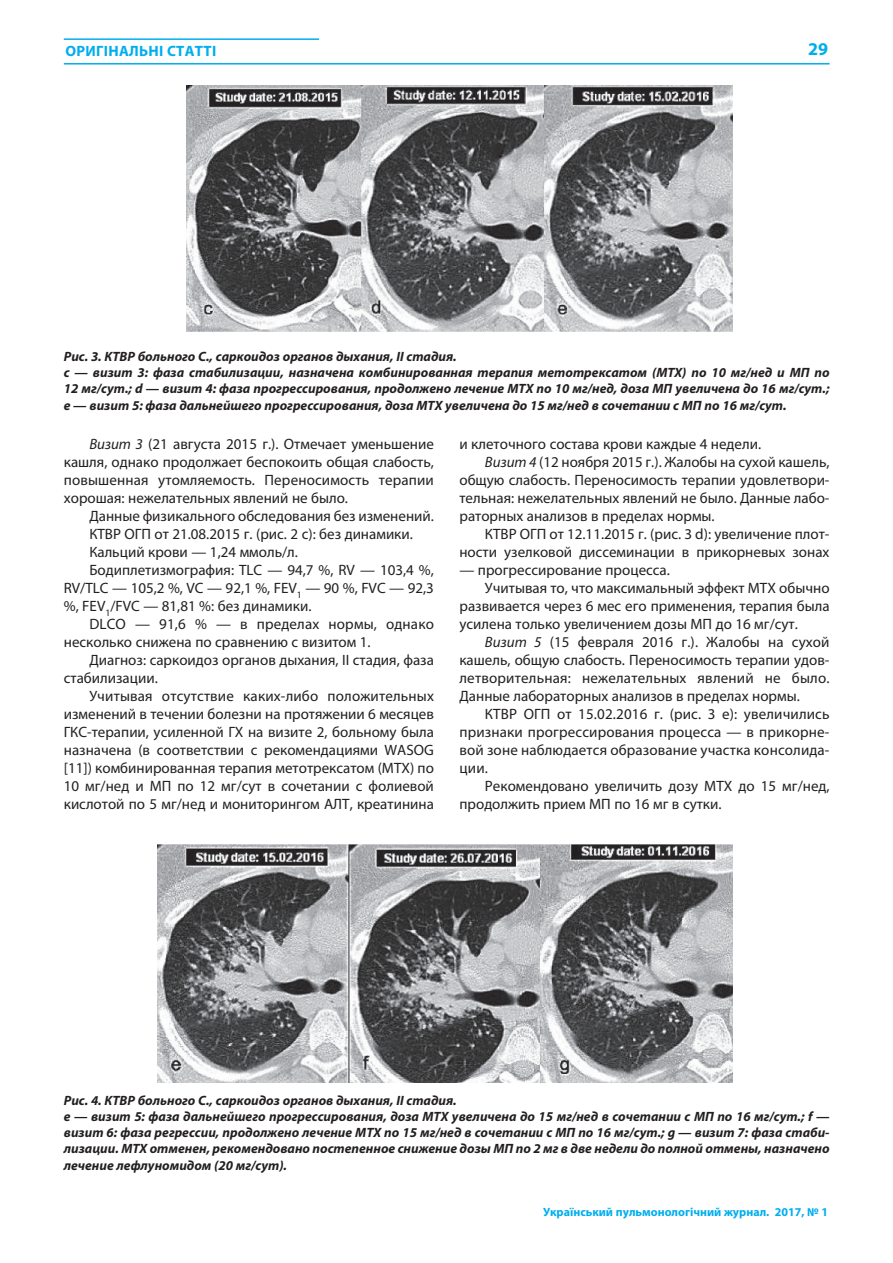
<style>
.page{position:relative;width:893px;height:1263px;background:#fff}
.page>*{position:absolute;margin:0;border:0;box-sizing:border-box;transform-origin:0 0}
.t1{font:700 18px "Myriad Pro";color:#00aeef}
.t2{font:15px/18px "Myriad Pro";color:#231f20;text-align:justify}
.t3{font:700 15px "Myriad Pro";letter-spacing:.02em;color:#00aeef}
.t4{font:italic 700 13.5px/16.2px "Myriad Pro";color:#231f20}
.t5{font:700 12px "Myriad Pro";color:#00aeef}
.s1{font-style:italic}
</style>
<div class="page">
<hr style="left:64px;top:63px;width:765px;height:2px;background:#00aeef">
<hr style="left:64px;top:38px;width:255px;height:2px;background:#00aeef">
<img style="left:186px;top:85px;width:546px;height:247px">
<img style="left:157px;top:845px;width:575px;height:237px">
<p class="t3" style="left:65px;top:45px;width:152px">ОРИГІНАЛЬНІ СТАТТІ</p>
<p class="t1" style="left:808px;top:42px;width:21px">29</p>
<p class="t4" style="left:64px;top:349px;width:767px">Рис. 3. КТВР больного С., саркоидоз органов дыхания, II стадия.<br>с — визит 3: фаза стабилизации, назначена комбинированная терапия метотрексатом (МТХ) по 10 мг/нед и МП по 12 мг/сут.; d — визит 4: фаза прогрессирования, продолжено лечение МТХ по 10 мг/нед, доза МП увеличена до 16 мг/сут.; е — визит 5: фаза дальнейшего прогрессирования, доза МТХ увеличена до 15 мг/нед в сочетании с МП по 16 мг/сут.</p>
<p class="t2" style="left:64px;top:436px;width:371px;text-indent:26px"><span class="s1">Визит 3</span> (21 августа 2015 г.). Отмечает уменьшение кашля, однако продолжает беспокоить общая слабость, повышенная утомляемость. Переносимость терапии хорошая: нежелательных явлений не было.</p>
<p class="t2" style="left:89px;top:508px;width:346px">Данные физикального обследования без изменений.</p>
<p class="t2" style="left:89px;top:526px;width:325px">КТВР ОГП от 21.08.2015 г. (рис. 2 с): без динамики.</p>
<p class="t2" style="left:89px;top:544px;width:210px">Кальций крови — 1,24 ммоль/л.</p>
<p class="t2" style="left:89px;top:562px;width:346px">Бодиплетизмография: TLC — 94,7 %, RV — 103,4 %,</p>
<p class="t2" style="left:64px;top:580px;width:371px">RV/TLC — 105,2 %, VC — 92,1 %, FEV<sub>1</sub> — 90 %, FVC — 92,3</p>
<p class="t2" style="left:64px;top:598px;width:249px">%, FEV<sub>1</sub>/FVC — 81,81 %: без динамики.</p>
<p class="t2" style="left:89px;top:616px;width:346px">DLCO — 91,6 % — в пределах нормы, однако</p>
<p class="t2" style="left:64px;top:634px;width:308px">несколько снижена по сравнению с визитом 1.</p>
<p class="t2" style="left:89px;top:652px;width:346px">Диагноз: саркоидоз органов дыхания, ІІ стадия, фаза</p>
<p class="t2" style="left:64px;top:670px;width:95px">стабилизации.</p>
<p class="t2" style="left:89px;top:688px;width:346px">Учитывая отсутствие каких-либо положительных</p>
<p class="t2" style="left:64px;top:706px;width:371px">изменений в течении болезни на протяжении 6 месяцев</p>
<p class="t2" style="left:64px;top:724px;width:371px">ГКС-терапии, усиленной ГХ на визите 2, больному была</p>
<p class="t2" style="left:64px;top:742px;width:371px">назначена (в соответствии с рекомендациями WASOG</p>
<p class="t2" style="left:64px;top:760px;width:371px">[11]) комбинированная терапия метотрексатом (МТХ) по</p>
<p class="t2" style="left:64px;top:778px;width:371px">10 мг/нед и МП по 12 мг/сут в сочетании с фолиевой</p>
<p class="t2" style="left:64px;top:796px;width:371px">кислотой по 5 мг/нед и мониторингом AЛT, креатинина</p>
<p class="t2" style="left:459px;top:436px;width:303px">и клеточного состава крови каждые 4 недели.</p>
<p class="t2" style="left:485px;top:454px;width:346px"><span class="s1">Визит 4</span> (12 ноября 2015 г.). Жалобы на сухой кашель,</p>
<p class="t2" style="left:459px;top:472px;width:371px">общую слабость. Переносимость терапии удовлетвори-</p>
<p class="t2" style="left:459px;top:490px;width:371px">тельная: нежелательных явлений не было. Данные лабо-</p>
<p class="t2" style="left:459px;top:508px;width:257px">раторных анализов в пределах нормы.</p>
<p class="t2" style="left:485px;top:526px;width:346px">КТВР ОГП от 12.11.2015 г. (рис. 3 d): увеличение плот-</p>
<p class="t2" style="left:459px;top:544px;width:371px">ности узелковой диссеминации в прикорневых зонах</p>
<p class="t2" style="left:459px;top:562px;width:212px">— прогрессирование процесса.</p>
<p class="t2" style="left:485px;top:580px;width:346px">Учитывая то, что максимальный эффект МТХ обычно</p>
<p class="t2" style="left:459px;top:598px;width:371px">развивается через 6 мес его применения, терапия была</p>
<p class="t2" style="left:459px;top:616px;width:340px">усилена только увеличением дозы МП до 16 мг/сут.</p>
<p class="t2" style="left:485px;top:634px;width:346px"><span class="s1">Визит 5</span> (15 февраля 2016 г.). Жалобы на сухой</p>
<p class="t2" style="left:459px;top:652px;width:371px">кашель, общую слабость. Переносимость терапии удов-</p>
<p class="t2" style="left:459px;top:670px;width:371px">летворительная: нежелательных явлений не было.</p>
<p class="t2" style="left:459px;top:688px;width:342px">Данные лабораторных анализов в пределах нормы.</p>
<p class="t2" style="left:485px;top:706px;width:346px">КТВР ОГП от 15.02.2016 г. (рис. 3 е): увеличились</p>
<p class="t2" style="left:459px;top:724px;width:371px">признаки прогрессирования процесса — в прикорне-</p>
<p class="t2" style="left:459px;top:742px;width:371px">вой зоне наблюдается образование участка консолида-</p>
<p class="t2" style="left:459px;top:760px;width:30px">ции.</p>
<p class="t2" style="left:485px;top:778px;width:346px">Рекомендовано увеличить дозу МТХ до 15 мг/нед,</p>
<p class="t2" style="left:459px;top:796px;width:263px">продолжить прием МП по 16 мг в сутки.</p>
<p class="t4" style="left:64px;top:1093px;width:767px">Рис. 4. КТВР больного С., саркоидоз органов дыхания, II стадия.<br>е — визит 5: фаза дальнейшего прогрессирования, доза МТХ увеличена до 15 мг/нед в сочетании с МП по 16 мг/сут.; f — визит 6: фаза регрессии, продолжено лечение МТХ по 15 мг/нед в сочетании с МП по 16 мг/сут.; g — визит 7: фаза стаби&shy;лизации. МТХ отменен, рекомендовано постепенное снижение дозы МП по 2 мг в две недели до полной отмены, назначено лечение лефлуномидом (20 мг/сут).</p>
<p class="t5" style="left:543px;top:1207px;width:286px">Український пульмонологічний журнал. 2017, № 1</p>
</div>
